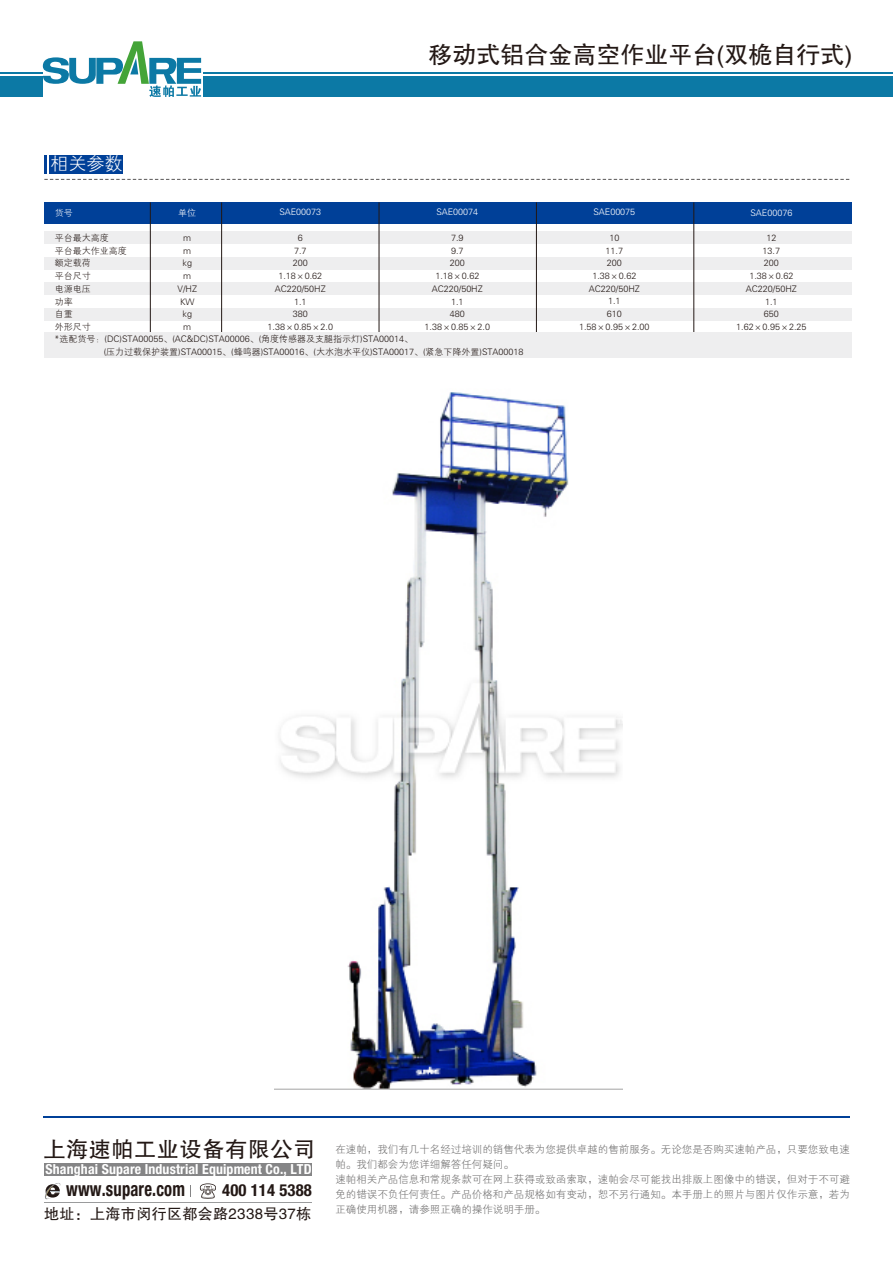
<style>
.page{position:relative;width:893px;height:1263px;background:#fff}
.page>*{position:absolute;margin:0;border:0;box-sizing:border-box;transform-origin:0 0}
.t1{font:24px "FZHTJW GB1 0";color:#231815}
.t2{font:22.2px "FZHTJW GB1 0";letter-spacing:.025em;color:#231815}
.t3{font:700 condensed 19.95px "Helvetica Neue LT Pro";letter-spacing:.01em;color:#231815;scale:.83 1}
.t4{font:18px "FZXH1 JW GB1 0";color:#fff}
.t5{font:700 condensed 16.65px "Helvetica Neue LT Pro";letter-spacing:.01em;color:#231815}
.t6{font:15px "FZHTJW GB1 0";letter-spacing:.025em;color:#231815}
.t7{font:700 condensed 13.8px "Helvetica Neue LT Pro";letter-spacing:.01em;color:#fff}
.t8{font:10.5px/15px "FZXH1 JW GB1 0";color:#6d6c6c}
.t9{font:9px/12.8px "FZXH1 JW GB1 0";color:#231815;text-align:center}
.t10{font:9px "FZXH1 JW GB1 0";color:#fff}
</style>
<div class="page">
<svg style="left:42px;top:41px;width:159px;height:56px"></svg>
<div style="left:203px;top:77px;width:690px;height:20px;background:#0c79a5"></div>
<hr style="left:203px;top:72px;width:690px;height:1px;background:#0c79a5">
<div style="left:0;top:77px;width:43px;height:20px;background:#0c79a5"></div>
<hr style="left:0;top:72px;width:43px;height:1px;background:#0c79a5">
<div style="left:45px;top:1163px;width:267px;height:12px;background:#858586"></div>
<hr style="left:45px;top:1202px;width:267px;height:1px;background:#9a9b9c">
<svg style="left:190px;top:1185px;width:1px;height:12px"></svg>
<svg style="left:199px;top:1183px;width:17px;height:16px"></svg>
<svg style="left:45px;top:1183px;width:16px;height:17px"></svg>
<hr style="left:43px;top:1117px;width:807px;height:1px;background:#004098">
<div style="left:44px;top:231px;width:807px;height:13px;background:#eeeeef"></div>
<div style="left:44px;top:257px;width:807px;height:12px;background:#eeeeef"></div>
<div style="left:44px;top:282px;width:807px;height:13px;background:#eeeeef"></div>
<div style="left:44px;top:308px;width:807px;height:12px;background:#eeeeef"></div>
<div style="left:44px;top:202px;width:807px;height:21px;background:#004098"></div>
<svg style="left:44px;top:179px;width:806px;height:1px"></svg>
<div style="left:50px;top:155px;width:73px;height:18px;background:#004098"></div>
<hr style="left:44px;top:155px;width:3px;height:18px;background:#004098">
<hr style="left:536px;top:202px;width:1px;height:131px;background:#231815">
<hr style="left:694px;top:202px;width:1px;height:131px;background:#231815">
<hr style="left:379px;top:202px;width:1px;height:131px;background:#231815">
<hr style="left:221px;top:202px;width:1px;height:131px;background:#231815">
<hr style="left:150px;top:202px;width:1px;height:131px;background:#231815">
<img style="left:275px;top:392px;width:348px;height:697px">
<div style="left:44px;top:333px;width:807px;height:25px;background:#eeeeef"></div>
<h3 class="t4" style="left:50px;top:154px;width:74px">相关参数</h3>
<p class="t10" style="left:55px;top:208px;width:19px">货号</p>
<p class="t9" style="left:55px;top:232px;width:74px;text-align:left">平台最大高度<br>平台最大作业高度额定载荷<br>平台尺寸<br>电源电压<br>功率<br>自重<br>外形尺寸</p>
<p class="t10" style="left:178px;top:207px;width:19px">单位</p>
<p class="t9" style="left:178px;top:232px;width:21px">m<br>m kg m<br>V/HZ<br>KW kg m</p>
<p class="t10" style="left:279px;top:207px;width:43px">SAE00073</p>
<p class="t9" style="left:268px;top:232px;width:67px">6<br>7.7<br>200<br>1.18×0.62<br>AC220/50HZ<br>1.1<br>380<br>1.38×0.85×2.0</p>
<h1 class="t1" style="left:429px;top:41px;width:425px">移动式铝合金高空作业平台(双桅自行式)</h1>
<p class="t10" style="left:436px;top:207px;width:43px">SAE00074</p>
<p class="t9" style="left:425px;top:232px;width:67px">7.9<br>9.7<br>200<br>1.18×0.62<br>AC220/50HZ<br>1.1<br>480<br>1.38×0.85×2.0</p>
<p class="t10" style="left:593px;top:207px;width:43px">SAE00075</p>
<p class="t9" style="left:579px;top:232px;width:72px">10<br>11.7<br>200<br>1.38×0.62<br>AC220/50HZ<br>1.1<br>610<br>1.58×0.95×2.00</p>
<p class="t10" style="left:750px;top:208px;width:43px">SAE00076</p>
<p class="t9" style="left:736px;top:232px;width:72px">12<br>13.7<br>200<br>1.38×0.62<br>AC220/50HZ<br>1.1<br>650<br>1.62×0.95×2.25</p>
<p class="t9" style="left:104px;top:333px;width:421px;text-align:left;text-indent:-49px">*选配货号：(DC)STA00055、(AC&amp;DC)STA00006、(角度传感器及支腿指示灯)STA00014、<br>(压力过载保护装置)STA00015、(蜂鸣器)STA00016、(大水泡水平仪)STA00017、(紧急下降外置)STA00018</p>
<h2 class="t2" style="left:43px;top:1137px;width:274px">上海速帕工业设备有限公司</h2>
<h3 class="t7" style="left:46px;top:1160px;width:268px">Shanghai Supare Industrial Equipment Co., LTD</h3>
<h3 class="t3" style="left:66px;top:1177px;width:145px">www.supare.com</h3>
<h3 class="t5" style="left:222px;top:1180px;width:91px">400 114 5388</h3>
<h3 class="t6" style="left:44px;top:1206px;width:269px">地址：上海市闵行区都会路2338号37栋</h3>
<p class="t8" style="left:335px;top:1142px;width:516px">在速帕，我们有几十名经过培训的销售代表为您提供卓越的售前服务。无论您是否购买速帕产品，只要您致电速帕。我们都会为您详细解答任何疑问。<br>速帕相关产品信息和常规条款可在网上获得或致函索取，速帕会尽可能找出排版上图像中的错误，但对于不可避免的错误不负任何责任。产品价格和产品规格如有变动，恕不另行通知。本手册上的照片与图片仅作示意，若为正确使用机器，请参照正确的操作说明手册。</p>
</div>
